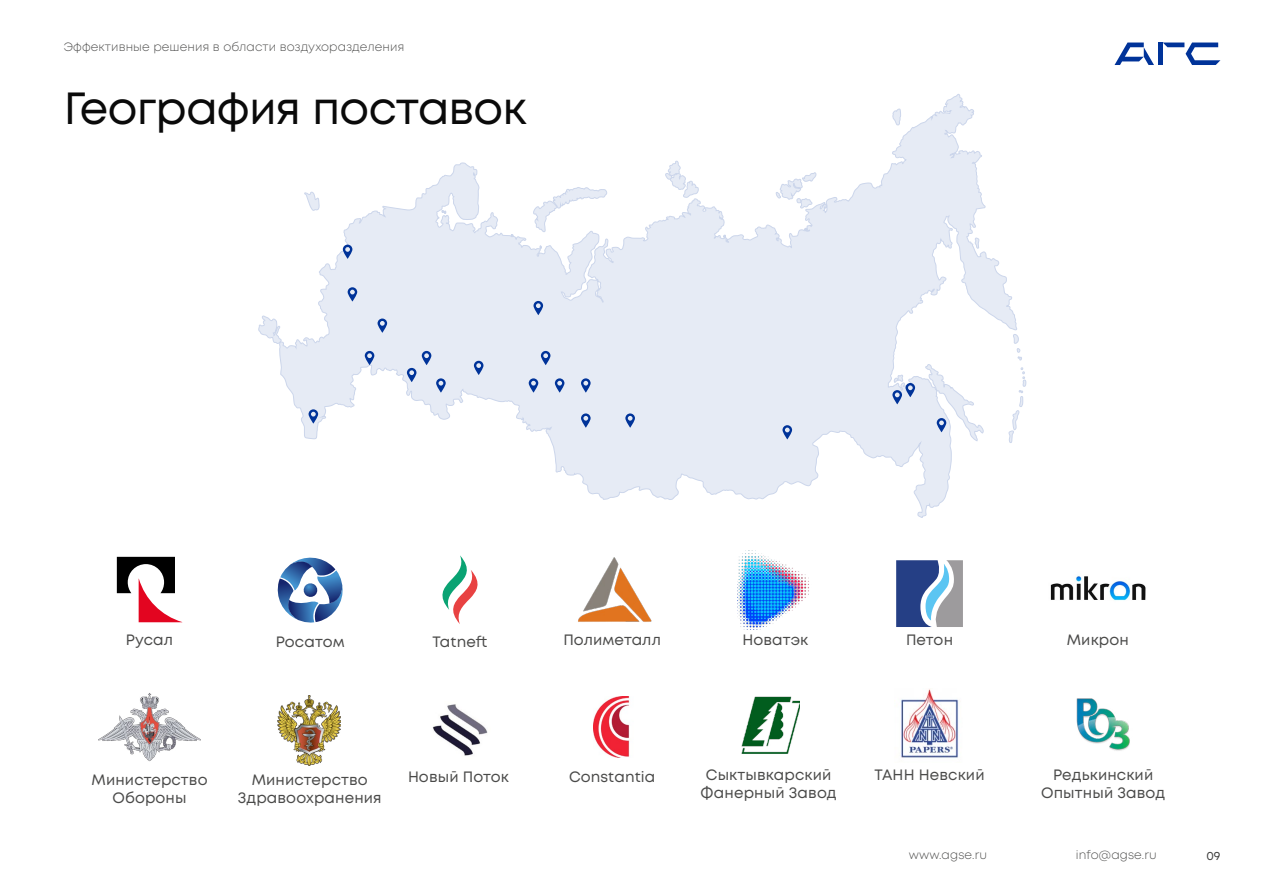
<style>
.page{position:relative;width:1263px;height:893px;background:#fff}
.page>*{position:absolute;margin:0;border:0;box-sizing:border-box;transform-origin:0 0}
.t1{font:45px "Mont";letter-spacing:-.02em;color:#0a0a0a}
.t2{font:15px/18px "Mont";letter-spacing:.01em;color:#4a4a49;text-align:center}
.t3{font:300 12px "Mont";letter-spacing:.01em;color:#4a4a49}
.t4{font:12px "Mont";color:#3c3c3b}
</style>
<div class="page">
<svg style="left:279px;top:94px;width:738px;height:424px"></svg>
<svg style="left:441px;top:210px;width:5px;height:6px"></svg>
<svg style="left:539px;top:242px;width:3px;height:8px"></svg>
<svg style="left:533px;top:186px;width:74px;height:47px"></svg>
<svg style="left:665px;top:158px;width:34px;height:40px"></svg>
<svg style="left:892px;top:103px;width:9px;height:23px"></svg>
<svg style="left:776px;top:165px;width:41px;height:47px"></svg>
<svg style="left:804px;top:227px;width:4px;height:4px"></svg>
<svg style="left:1013px;top:333px;width:9px;height:28px"></svg>
<svg style="left:1008px;top:367px;width:19px;height:77px"></svg>
<svg style="left:974px;top:236px;width:6px;height:13px"></svg>
<svg style="left:258px;top:315px;width:24px;height:30px"></svg>
<svg style="left:304px;top:186px;width:16px;height:25px"></svg>
<svg style="left:925px;top:364px;width:59px;height:84px"></svg>
<svg style="left:892px;top:374px;width:23px;height:30px"></svg>
<svg style="left:782px;top:425px;width:10px;height:14px"></svg>
<svg style="left:625px;top:413px;width:10px;height:15px"></svg>
<svg style="left:581px;top:413px;width:10px;height:15px"></svg>
<svg style="left:529px;top:378px;width:9px;height:15px"></svg>
<svg style="left:309px;top:409px;width:9px;height:15px"></svg>
<svg style="left:343px;top:245px;width:9px;height:14px"></svg>
<svg style="left:541px;top:351px;width:9px;height:14px"></svg>
<svg style="left:474px;top:361px;width:9px;height:14px"></svg>
<svg style="left:436px;top:378px;width:10px;height:15px"></svg>
<svg style="left:407px;top:368px;width:9px;height:14px"></svg>
<svg style="left:422px;top:351px;width:9px;height:14px"></svg>
<svg style="left:365px;top:351px;width:9px;height:14px"></svg>
<svg style="left:377px;top:319px;width:10px;height:14px"></svg>
<svg style="left:348px;top:287px;width:9px;height:15px"></svg>
<svg style="left:533px;top:301px;width:10px;height:14px"></svg>
<svg style="left:555px;top:378px;width:9px;height:15px"></svg>
<svg style="left:581px;top:378px;width:10px;height:15px"></svg>
<svg style="left:277px;top:557px;width:66px;height:66px"></svg>
<img style="left:737px;top:550px;width:72px;height:80px">
<img style="left:741px;top:696px;width:59px;height:58px">
<img style="left:578px;top:557px;width:74px;height:65px">
<svg style="left:117px;top:557px;width:65px;height:65px"></svg>
<svg style="left:442px;top:555px;width:36px;height:69px"></svg>
<svg style="left:896px;top:560px;width:67px;height:67px;background:#6d83a9"></svg>
<img style="left:1050px;top:576px;width:96px;height:25px">
<img style="left:98px;top:693px;width:103px;height:69px">
<img style="left:277px;top:696px;width:63px;height:69px">
<img style="left:432px;top:704px;width:56px;height:52px">
<img style="left:593px;top:697px;width:37px;height:60px">
<img style="left:1076px;top:698px;width:54px;height:53px">
<img style="left:901px;top:689px;width:58px;height:69px">
<svg style="left:1114px;top:42px;width:107px;height:23px"></svg>
<div style="left:1158px;top:43px;width:5px;height:22px;background:#039"></div>
<p class="t3" style="left:64px;top:40px;width:342px">Эффективные решения в области воздухоразделения</p>
<h1 class="t1" style="left:64px;top:79px;width:464px">География поставок</h1>
<p class="t2" style="left:126px;top:631px;width:49px">Русал</p>
<p class="t2" style="left:276px;top:633px;width:70px">Росатом</p>
<p class="t2" style="left:433px;top:633px;width:56px">Tatneft</p>
<p class="t2" style="left:563px;top:631px;width:99px">Полиметалл</p>
<p class="t2" style="left:742px;top:631px;width:67px">Новатэк</p>
<p class="t2" style="left:906px;top:631px;width:49px">Петон</p>
<p class="t2" style="left:1067px;top:631px;width:64px">Микрон</p>
<p class="t2" style="left:92px;top:771px;width:118px">Министерство<br>Обороны</p>
<p class="t2" style="left:238px;top:771px;width:145px">Министерство<br>Здравоохранения</p>
<p class="t2" style="left:408px;top:768px;width:102px">Новый Поток</p>
<p class="t2" style="left:569px;top:768px;width:88px">Constantia</p>
<p class="t2" style="left:1041px;top:766px;width:126px">Редькинский<br>Опытный Завод</p>
<p class="t2" style="left:701px;top:766px;width:138px">Сыктывкарский<br>Фанерный Завод</p>
<p class="t2" style="left:874px;top:766px;width:112px">ТАНН Невский</p>
<p class="t3" style="left:909px;top:847px;width:79px">www.agse.ru</p>
<p class="t3" style="left:1076px;top:847px;width:82px">info@agse.ru</p>
<p class="t4" style="left:1206px;top:848px;width:16px">09</p>
</div>
